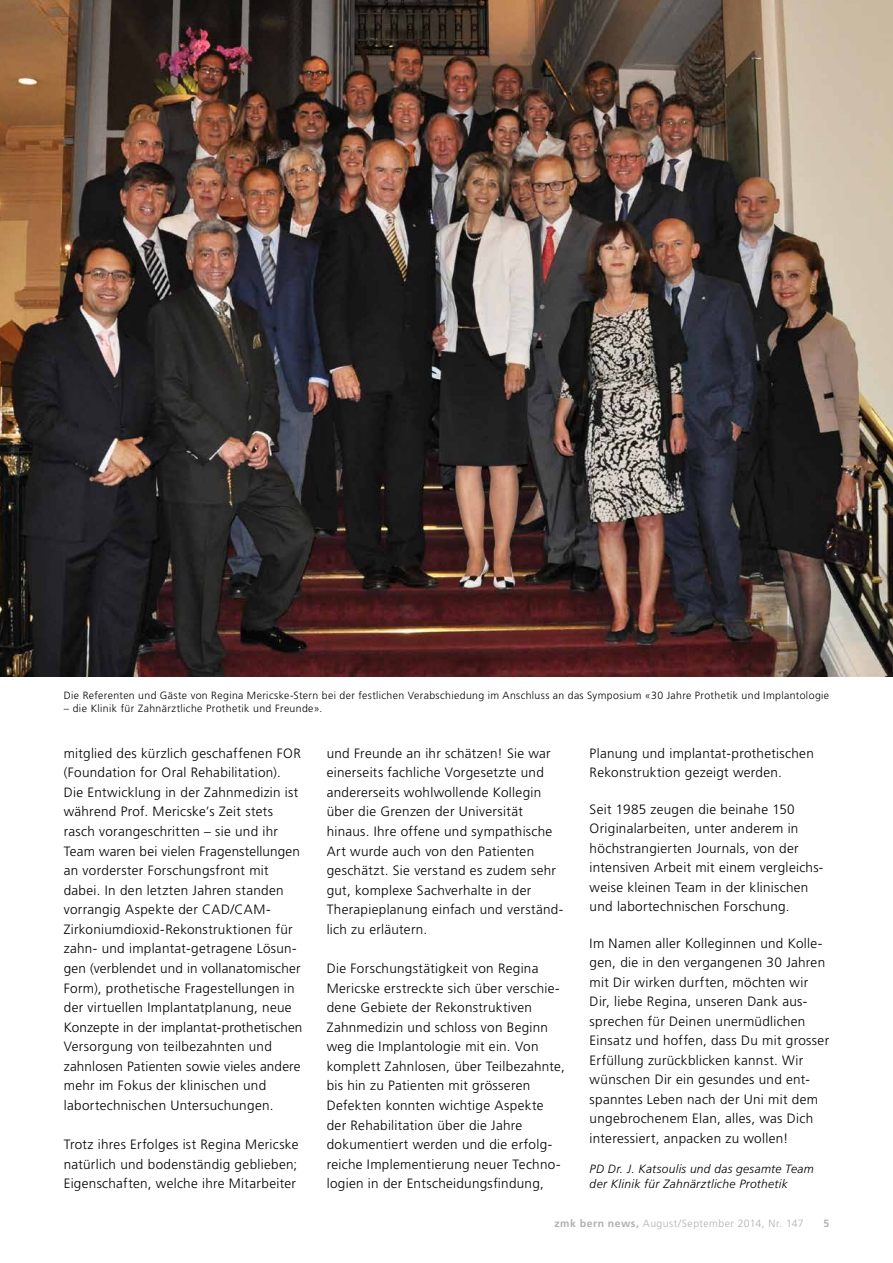
<style>
.page{position:relative;width:893px;height:1263px;background:#fff}
.page>*{position:absolute;margin:0;border:0;box-sizing:border-box;transform-origin:0 0}
.t1{font:300 13.5px/19.5px "Frutiger";letter-spacing:.02em;color:#000}
.t2{font:italic 300 12px/15px "Frutiger";letter-spacing:.025em;color:#000}
.t3{font:300 10.5px "Frutiger";letter-spacing:.035em;color:#000}
.t4{font:300 10.5px "Frutiger";letter-spacing:.04em;color:#aeb0b2}
.t5{font:700 10.5px "Frutiger";color:#aeb0b2}
.s1{font-weight:700}
</style>
<div class="page">
<img style="left:0;top:0;width:893px;height:676px">
<p class="t3" style="left:64px;top:689px;width:767px">Die Referenten und Gäste von Regina Mericske-Stern bei der festlichen Verabschiedung im Anschluss an das Symposium «30 Jahre Prothetik und Implantologie</p>
<p class="t3" style="left:64px;top:702px;width:260px">– die Klinik für Zahnärztliche Prothetik und Freunde».</p>
<p class="t1" style="left:590px;top:743px;width:226px">Planung und implantat-prothetischen<br>Rekonstruktion gezeigt werden.</p>
<p class="t1" style="left:590px;top:799px;width:235px">Seit 1985 zeugen die beinahe 150<br>Originalarbeiten, unter anderem in höchstrangierten Journals, von der intensiven Arbeit mit einem vergleichs&shy;weise kleinen Team in der klinischen und labortechnischen Forschung.</p>
<p class="t1" style="left:590px;top:933px;width:241px">Im Namen aller Kolleginnen und Kolle&shy;gen, die in den vergangenen 30 Jahren mit Dir wirken durften, möchten wir Dir, liebe Regina, unseren Dank aus&shy;sprechen für Deinen unermüdlichen Einsatz und hoffen, dass Du mit grosser Erfüllung zurückblicken kannst. Wir wünschen Dir ein gesundes und ent&shy;spanntes Leben nach der U ni mit dem ungebrochenem Elan, alles, was Dich interessiert, anpacken zu wollen!</p>
<p class="t2" style="left:590px;top:1161px;width:226px">PD Dr. J. Katsoulis und das gesamte Team der Klinik für Zahnärztliche Prothetik</p>
<p class="t1" style="left:64px;top:743px;width:240px">mitglied des kürzlich geschaffenen FOR (Foundation for Oral Rehabilitation).<br>Die Entwicklung in der Zahnmedizin ist während Prof. Mericske’s Zeit stets rasch vorangeschritten – sie und ihr Team waren bei vielen Fragenstellungen an vorderster Forschungsfront mit dabei. In den letzten Jahren standen vorrangig Aspekte der CAD/CAM-Zirkoniumdioxid-Rekonstruktionen für zahn- und implantat-getragene Lösun&shy;gen (verblendet und in vollanatomischer Form), prothetische Fragestellungen in der virtuellen Implantatplanung, neue Konzepte in der implantat-prothetischen Versorgung von teilbezahnten und zahnlosen Patienten sowie vieles andere mehr im Fokus der klinischen und labortechnischen U ntersuchungen.</p>
<p class="t1" style="left:64px;top:1134px;width:236px;text-align:justify">Trotz ihres Erfolges ist Regina Mericske natürlich und bodenständig geblieben; Eigenschaften, welche ihre Mitarbeiter</p>
<p class="t1" style="left:327px;top:743px;width:238px">und Freunde an ihr schätzen! Sie war einerseits fachliche Vorgesetzte und andererseits wohlwollende Kollegin über die Grenzen der Universität hinaus. Ihre offene und sympathische Art wurde auch von den Patienten geschätzt. Sie verstand es zudem sehr gut, komplexe Sachverhalte in der Therapieplanung einfach und verständ&shy;lich zu erläutern.</p>
<p class="t1" style="left:327px;top:958px;width:240px">Die Forschungstätigkeit von Regina Mericske erstreckte sich über verschie&shy;dene Gebiete der Rekonstruktiven Zahnmedizin und schloss von Beginn weg die Implantologie mit ein. Von komplett Zahnlosen, über Teilbezahnte, bis hin zu Patienten mit grösseren Defekten konnten wichtige Aspekte der Rehabilitation über die Jahre dokumentiert werden und die erfolg&shy;reiche Implementierung neuer Techno&shy;logien in der Entscheidungsfindung,</p>
<p class="t4" style="left:554px;top:1218px;width:251px"><span class="s1">zmk bern news,</span> August/September 2014, Nr. 147</p>
<p class="t5" style="left:823px;top:1217px;width:7px">5</p>
</div>
